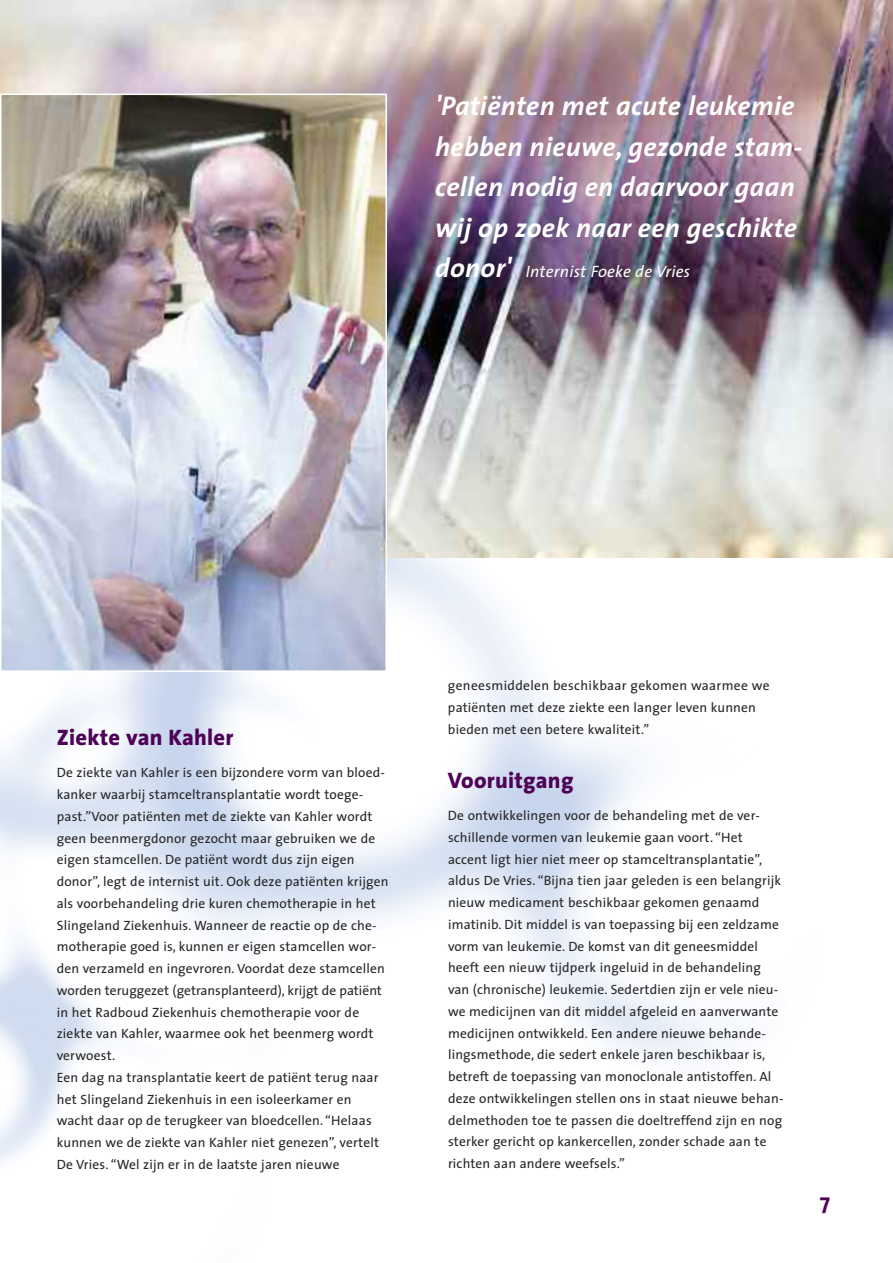
<style>
.page{position:relative;width:893px;height:1263px;background:#fff}
.page>*{position:absolute;margin:0;border:0;box-sizing:border-box;transform-origin:0 0}
.t1{font:italic 700 27px/40.5px "The Sans";letter-spacing:.01em;color:#fff}
.t2{font:800 22.5px "The Sans";letter-spacing:.01em;color:#4e0357}
.t3{font:700 22.5px "The Sans";color:#4e0357}
.t4{font:italic 16.5px "The Sans";letter-spacing:.01em;color:#fff}
.t5{font:13.5px/21.8px "The Sans";letter-spacing:.01em;color:#272627}
.s1{font-weight:700;font-size:27px}
</style>
<div class="page">
<img style="left:0;top:0;width:893px;height:557px">
<img style="left:3px;top:97px;width:381px;height:572px">
<div style="left:0;top:94px;width:387px;height:578px;border:2px solid #fff"></div>
<h1 class="t1" style="left:435px;top:88px;width:369px">'Patiënten met acute leukemie hebben nieuwe, gezonde stam&shy;cellen nodig en daarvoor gaan wij op zoek naar een geschikte</h1>
<p class="t4" style="left:435px;top:265px;width:256px"><span class="s1">donor'</span> Internist Foeke de Vries</p>
<h2 class="t2" style="left:57px;top:729px;width:178px">Ziekte van Kahler</h2>
<p class="t5" style="left:57px;top:763px;width:333px">De ziekte van Kahler is een bijzondere vorm van bloed&shy;kanker waarbij stamceltransplantatie wordt toege&shy;past.”Voor patiënten met de ziekte van Kahler wordt geen beenmergdonor gezocht maar gebruiken we de eigen stamcellen. De patiënt wordt dus zijn eigen donor”, legt de internist uit. Ook deze patiënten krijgen als voorbehandeling drie kuren chemotherapie in het Slingeland Ziekenhuis. Wanneer de reactie op de che&shy;motherapie goed is, kunnen er eigen stamcellen wor&shy;den verzameld en ingevroren. Voordat deze stamcellen worden teruggezet (getransplanteerd), krijgt de patiënt in het Radboud Ziekenhuis chemotherapie voor de ziekte van Kahler, waarmee ook het beenmerg wordt verwoest.<br>Een dag na transplantatie keert de patiënt terug naar het Slingeland Ziekenhuis in een isoleerkamer en wacht daar op de terugkeer van bloedcellen. “Helaas kunnen we de ziekte van Kahler niet genezen”, vertelt De Vries. “Wel zijn er in de laatste jaren nieuwe</p>
<p class="t5" style="left:448px;top:676px;width:323px">geneesmiddelen beschikbaar gekomen waarmee we patiënten met deze ziekte een langer leven kunnen bieden met een betere kwaliteit.”</p>
<h2 class="t2" style="left:448px;top:771px;width:127px">Vooruitgang</h2>
<p class="t5" style="left:448px;top:806px;width:337px">De ontwikkelingen voor de behandeling met de ver&shy;schillende vormen van leukemie gaan voort. “Het accent ligt hier niet meer op stamceltransplantatie”, aldus De Vries. “Bijna tien jaar geleden is een belangrijk nieuw medicament beschikbaar gekomen genaamd imatinib. Dit middel is van toepassing bij een zeldzame vorm van leukemie. De komst van dit geneesmiddel heeft een nieuw tijdperk ingeluid in de behandeling van (chronische) leukemie. Sedertdien zijn er vele nieu&shy;we medicijnen van dit middel afgeleid en aanverwante medicijnen ontwikkeld. Een andere nieuwe behande&shy;lingsmethode, die sedert enkele jaren beschikbaar is, betreft de toepassing van monoclonale antistoffen. Al deze ontwikkelingen stellen ons in staat nieuwe behan&shy;delmethoden toe te passen die doeltreffend zijn en nog sterker gericht op kankercellen, zonder schade aan te richten aan andere weefsels.”</p>
<h2 class="t3" style="left:820px;top:1193px;width:12px">7</h2>
</div>
